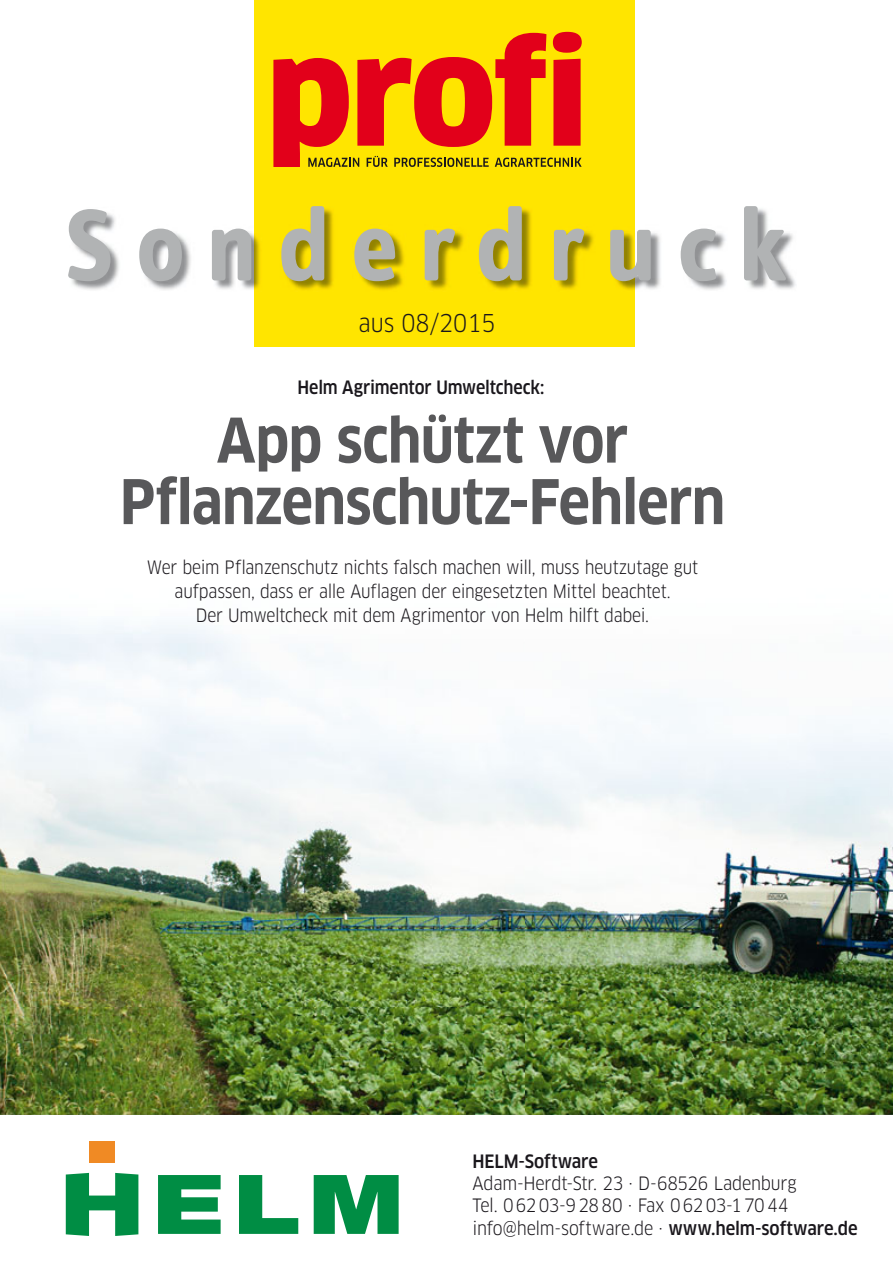
<style>
.page{position:relative;width:893px;height:1263px;background:#fff}
.page>*{position:absolute;margin:0;border:0;box-sizing:border-box;transform-origin:0 0}
.t1{font:700 condensed 60px/61.5px "Clan OT";letter-spacing:-.015em;color:#58585a;text-align:center}
.t2{font:condensed 24px "Clan OT";color:#1a171c}
.t3{font:condensed 18px/22.4px "Clan OT";letter-spacing:-.015em;color:#1a171c}
.t4{font:500 condensed 18px "Clan OT";letter-spacing:-.01em;color:#1a171c}
.s1{font-weight:500}
</style>
<div class="page">
<div style="left:254px;top:0;width:380px;height:347px;background:#ffe500"></div>
<img style="left:72px;top:233px;width:724px;height:58px">
<img style="left:254px;top:281px;width:380px;height:10px">
<svg style="left:68px;top:206px;width:718px;height:75px"></svg>
<svg style="left:273px;top:33px;width:309px;height:134px"></svg>
<img style="left:0;top:620px;width:893px;height:494px">
<svg style="left:66px;top:1173px;width:72px;height:63px"></svg>
<svg style="left:158px;top:1175px;width:63px;height:59px"></svg>
<svg style="left:239px;top:1175px;width:59px;height:59px"></svg>
<svg style="left:314px;top:1175px;width:85px;height:59px"></svg>
<div style="left:89px;top:1141px;width:26px;height:21px;background:#f08a24"></div>
<h2 class="t2" style="left:358px;top:313px;width:139px">aus 08/2015</h2>
<p class="t4" style="left:298px;top:380px;width:248px">Helm Agrimentor Umweltcheck:</p>
<h1 class="t1" style="left:120px;top:412px;width:607px">App schützt vor<br>Pflanzenschutz-Fehlern</h1>
<p class="t3" style="left:147px;top:556px;width:553px;line-height:24px;text-align:center">Wer beim Pflanzenschutz nichts falsch machen will, muss heutzutage gut aufpassen, dass er alle Auflagen der eingesetzten Mittel beachtet.<br>Der Umweltcheck mit dem Agrimentor von Helm hilft dabei.</p>
<p class="t4" style="left:472px;top:1154px;width:127px">HELM-Software</p>
<p class="t3" style="left:472px;top:1173px;width:387px">Adam-Herdt-Str. 23 · D-68526 Ladenburg<br>Tel. 0 62 03-9 28 80 · Fax 0 62 03-1 70 44 info@helm-software.de · <span class="s1">www.helm-software.de</span></p>
</div>
